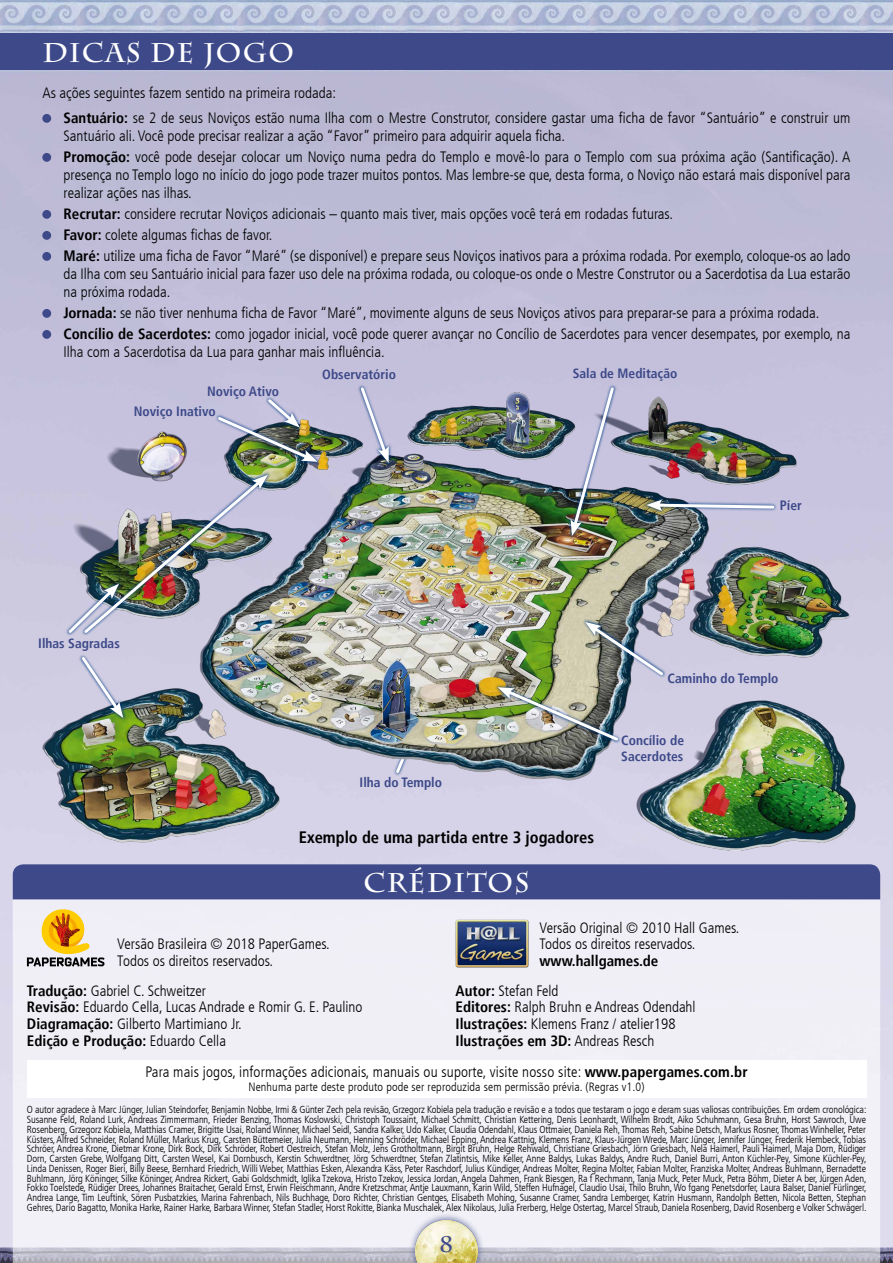
<style>
.page{position:relative;width:893px;height:1263px;background:#fff}
.page>*{position:absolute;margin:0;border:0;box-sizing:border-box;transform-origin:0 0}
.t1{font:700 27px "Charlemagne Std";letter-spacing:.05em;color:#fff}
.t2{font:700 22.5px "Charlemagne Std";color:#3d4989}
.t3{font:700 condensed 16.5px "Frutiger LT";color:#000}
.t4{font:300 condensed 15px/16.5px "Frutiger LT";color:#000}
.t5{font:700 condensed 15px/30px "Frutiger LT";color:#000}
.t6{font:700 condensed 13.5px/19.2px "Frutiger LT";color:#3d4989}
.t7{font:300 condensed 12px "Frutiger LT";letter-spacing:.01em;color:#000}
.t8{font:300 condensed 10.2px/9.8px "Frutiger LT";letter-spacing:-.01em;color:#000;text-align:justify}
.s1{font-weight:700}
.s2{font-weight:300}
</style>
<div class="page">
<img style="left:0;top:0;width:893px;height:1263px">
<div style="left:0;top:33px;width:893px;height:36px;background:#3d4989"></div>
<div style="left:13px;top:899px;width:867px;height:364px;background:#f1eff7"></div>
<div style="left:42px;top:114px;width:9px;height:9px;background:#3d4989;border-radius:50%"></div>
<div style="left:42px;top:153px;width:9px;height:9px;background:#3d4989;border-radius:50%"></div>
<div style="left:42px;top:210px;width:9px;height:9px;background:#3d4989;border-radius:50%"></div>
<div style="left:42px;top:231px;width:9px;height:9px;background:#3d4989;border-radius:50%"></div>
<div style="left:42px;top:252px;width:9px;height:9px;background:#3d4989;border-radius:50%"></div>
<div style="left:42px;top:309px;width:9px;height:9px;background:#3d4989;border-radius:50%"></div>
<div style="left:42px;top:330px;width:9px;height:9px;background:#3d4989;border-radius:50%"></div>
<div style="left:408px;top:1212px;width:77px;height:51px;background:#3d4989;opacity:.75"></div>
<img style="left:416px;top:1220px;width:61px;height:43px">
<img style="left:43px;top:392px;width:812px;height:459px">
<div style="left:27px;top:1061px;width:839px;height:37px;background:#fff"></div>
<div style="left:78px;top:653px;width:48px;height:68px;background:#003882;opacity:.8"></div>
<svg style="left:79px;top:654px;width:44px;height:64px;background:#bcc0d2"></svg>
<div style="left:81px;top:471px;width:190px;height:165px;background:#003882;opacity:.8"></div>
<img style="left:66px;top:475px;width:202px;height:161px">
<div style="left:357px;top:384px;width:35px;height:82px;background:#003882;opacity:.8"></div>
<svg style="left:358px;top:385px;width:31px;height:78px;background:#bbbbd4"></svg>
<div style="left:214px;top:413px;width:107px;height:52px;background:#003882;opacity:.8"></div>
<img style="left:216px;top:396px;width:102px;height:66px">
<div style="left:567px;top:384px;width:50px;height:155px;background:#003882;opacity:.8"></div>
<img style="left:571px;top:385px;width:45px;height:151px">
<div style="left:643px;top:496px;width:135px;height:18px;background:#003882;opacity:.8"></div>
<svg style="left:646px;top:499px;width:130px;height:12px"></svg>
<div style="left:582px;top:618px;width:84px;height:61px;background:#003882;opacity:.8"></div>
<img style="left:585px;top:622px;width:81px;height:56px">
<div style="left:495px;top:684px;width:127px;height:60px;background:#003882;opacity:.8"></div>
<img style="left:498px;top:687px;width:122px;height:56px">
<img style="left:453px;top:917px;width:78px;height:53px">
<svg style="left:27px;top:909px;width:78px;height:58px"></svg>
<div style="left:13px;top:864px;width:867px;height:35px;background:#3d4989"></div>
<h1 class="t1" style="left:42px;top:36px;width:253px">DICAS DE JOGO</h1>
<h3 class="t4" style="left:64px;top:80px;width:788px;line-height:25.2px;text-indent:-21px">As ações seguintes fazem sentido na primeira rodada:<br><span class="s1">Santuário:</span> se 2 de seus Noviços estão numa Ilha com o Mestre Construtor, considere gastar uma ficha de favor “Santuário” e construir um</h3>
<h3 class="t4" style="left:64px;top:125px;width:788px;line-height:21px">Santuário ali. Você pode precisar realizar a ação “Favor” primeiro para adquirir aquela ficha.<br><span class="s1">Promoção:</span> você pode desejar colocar um Noviço numa pedra do Templo e movê-lo para o Templo com sua próxima ação (Santificação). A</h3>
<h3 class="t4" style="left:64px;top:166px;width:788px;line-height:18px">presença no Templo logo no início do jogo pode trazer muitos pontos. Mas lembre-se que, desta forma, o Noviço não estará mais disponível para realizar ações nas ilhas.</h3>
<p class="t4" style="left:64px;top:203px;width:788px;line-height:21px"><span class="s1">Recrutar:</span> considere recrutar Noviços adicionais – quanto mais tiver, mais opções você terá em rodadas futuras.<br><span class="s1">Favor:</span> colete algumas fichas de favor.<br><span class="s1">Maré:</span> utilize uma ficha de Favor “Maré” (se disponível) e prepare seus Noviços inativos para a próxima rodada. Por exemplo, coloque-os ao lado</p>
<h3 class="t4" style="left:64px;top:265px;width:788px;line-height:18px">da Ilha com seu Santuário inicial para fazer uso dele na próxima rodada, ou coloque-os onde o Mestre Construtor ou a Sacerdotisa da Lua estarão na próxima rodada.</h3>
<p class="t4" style="left:64px;top:302px;width:788px;line-height:21px"><span class="s1">Jornada:</span> se não tiver nenhuma ficha de Favor “Maré”, movimente alguns de seus Noviços ativos para preparar-se para a próxima rodada.<br><span class="s1">Concílio de Sacerdotes:</span> como jogador inicial, você pode querer avançar no Concílio de Sacerdotes para vencer desempates, por exemplo, na</p>
<h3 class="t4" style="left:64px;top:344px;width:323px">Ilha com a Sacerdotisa da Lua para ganhar mais influência.</h3>
<h3 class="t6" style="left:134px;top:382px;width:147px;text-indent:73px">Noviço Ativo<br>Noviço Inativo</h3>
<h3 class="t6" style="left:322px;top:365px;width:75px">Observatório</h3>
<h3 class="t6" style="left:573px;top:363px;width:106px">Sala de Meditação</h3>
<h3 class="t6" style="left:780px;top:496px;width:24px">Píer</h3>
<h3 class="t6" style="left:38px;top:634px;width:83px">Ilhas Sagradas</h3>
<h3 class="t6" style="left:360px;top:772px;width:84px">Ilha do Templo</h3>
<h3 class="t3" style="left:299px;top:827px;width:297px">Exemplo de uma partida entre 3 jogadores</h3>
<h1 class="t1" style="left:364px;top:867px;width:167px">CRÉDITOS</h1>
<h3 class="t6" style="left:668px;top:668px;width:112px">Caminho do Templo</h3>
<h3 class="t6" style="left:621px;top:732px;width:64px;line-height:16.2px">Concílio de<br>Sacerdotes</h3>
<h3 class="t4" style="left:117px;top:936px;width:214px">Versão Brasileira © 2018 PaperGames.<br>Todos os direitos reservados.</h3>
<h3 class="t4" style="left:27px;top:983px;width:337px"><span class="s1">Tradução:</span> Gabriel C. Schweitzer<br><span class="s1">Revisão:</span> Eduardo Cella, Lucas Andrade e Romir G. E. Paulino <span class="s1">Diagramação:</span> Gilberto Martimiano Jr.<br><span class="s1">Edição e Produção:</span> Eduardo Cella</h3>
<h3 class="t4" style="left:539px;top:920px;width:201px">Versão Original © 2010 Hall Games.<br>Todos os direitos reservados.</h3>
<h3 class="t5" style="left:455px;top:946px;width:204px;text-indent:84px">www.hallgames.de<br>Autor: <span class="s2">Stefan Feld</span></h3>
<h3 class="t4" style="left:455px;top:999px;width:242px"><span class="s1">Editores:</span> Ralph Bruhn e Andreas Odendahl<br><span class="s1">Ilustrações:</span> Klemens Franz / atelier198<br><span class="s1">Ilustrações em 3D:</span> Andreas Resch</h3>
<h3 class="t4" style="left:145px;top:1063px;width:604px">Para mais jogos, informações adicionais, manuais ou suporte, visite nosso site: <span class="s1">www.papergames.com.br</span></h3>
<p class="t7" style="left:248px;top:1080px;width:397px">Nenhuma parte deste produto pode ser reproduzida sem permissão prévia. (Regras v1.0)</p>
<p class="t8" style="left:27px;top:1105px;width:841px">O autor agradece à Marc Jünger, Julian Steindorfer, Benjamin Nobbe, Irmi &amp; Günter Zech pela revisão, Grzegorz Kobiela pela tradução e revisão e a todos que testaram o jogo e deram suas valiosas contribuições. Em ordem cronológica:<br>Susanne Feld, Roland Lurk, Andreas Zimmermann, Frieder Benzing, Thomas Koslowski, Christoph Toussaint, Michael Schmitt, Christian Kettering, Denis Leonhardt, Wilhelm Brodt, Aiko Schuhmann, Gesa Bruhn, Horst Sawroch, Uwe Rosenberg, Grzegorz Kobiela, Matthias Cramer, Brigitte Usai, Roland Winner, Michael Seidl, Sandra Kalker, Udo Kalker, Claudia Odendahl, Klaus Ottmaier, Daniela Reh, Thomas Reh, Sabine Detsch, Markus Rosner, Thomas Winheller, Peter Küsters, Alfred Schneider, Roland Müller, Markus Krug, Carsten Büttemeier, Julia Neumann, Henning Schröder, Michael Epping, Andrea Kattnig, Klemens Franz, Klaus-Jürgen Wrede, Marc Jünger, Jennifer Jünger, Frederik Hembeck, Tobias Schröer, Andrea Krone, Dietmar Krone, Dirk Bock, Dirk Schröder, Robert Oestreich, Stefan Molz, Jens Grotholtmann, Birgit Bruhn, Helge Rehwald, Christiane Griesbach, Jörn Griesbach, Nela Haimerl, Pauli Haimerl, Maja Dorn, Rüdiger Dorn, Carsten Grebe, Wolfgang Ditt, Carsten Wesel, Kai Dornbusch, Kerstin Schwerdtner, Jörg Schwerdtner, Stefan Zlatintsis, Mike Keller, Anne Baldys, Lukas Baldys, Andre Ruch, Daniel Burri, Anton Küchler-Pey, Simone Küchler-Pey, Linda Denissen, Roger Bieri, Billy Beese, Bernhard Friedrich, Willi Weber, Matthias Esken, Alexandra Käss, Peter Raschdorf, Julius Kündiger, Andreas Molter, Regina Molter, Fabian Molter, Franziska Molter, Andreas Buhlmann, Bernadette Buhlmann, Jörg Köninger, Silke Köninger, Andrea Rickert, Gabi Goldschmidt, Iglika Tzekova, Hristo Tzekov, Jessica Jordan, Angela Dahmen, Frank Biesgen, Ra f Rechmann, Tanja Muck, Peter Muck, Petra Böhm, Dieter A ber, Jürgen Aden, Fokko Toelstede, Rüdiger Drees, Johannes Braitacher, Gerald Ernst, Erwin Fleischmann, Andre Kretzschmar, Antje Lauxmann, Karin Wild, Steffen Hufnagel, Claudio Usai, Thilo Bruhn, Wo fgang Penetsdorfer, Laura Balser, Daniel Fürlinger, Andrea Lange, Tim Leuftink, Sören Pusbatzkies, Marina Fahrenbach, Nils Buchhage, Doro Richter, Christian Gentges, Elisabeth Mohing, Susanne Cramer, Sandra Lemberger, Katrin Husmann, Randolph Betten, Nicola Betten, Stephan Gehres, Dario Bagatto, Monika Harke, Rainer Harke, Barbara Winner, Stefan Stadler, Horst Rokitte, Bianka Muschalek, Alex Nikolaus, Julia Frerberg, Helge Ostertag, Marcel Straub, Daniela Rosenberg, David Rosenberg e Volker Schwägerl.</p>
<h2 class="t2" style="left:439px;top:1231px;width:15px">8</h2>
</div>
